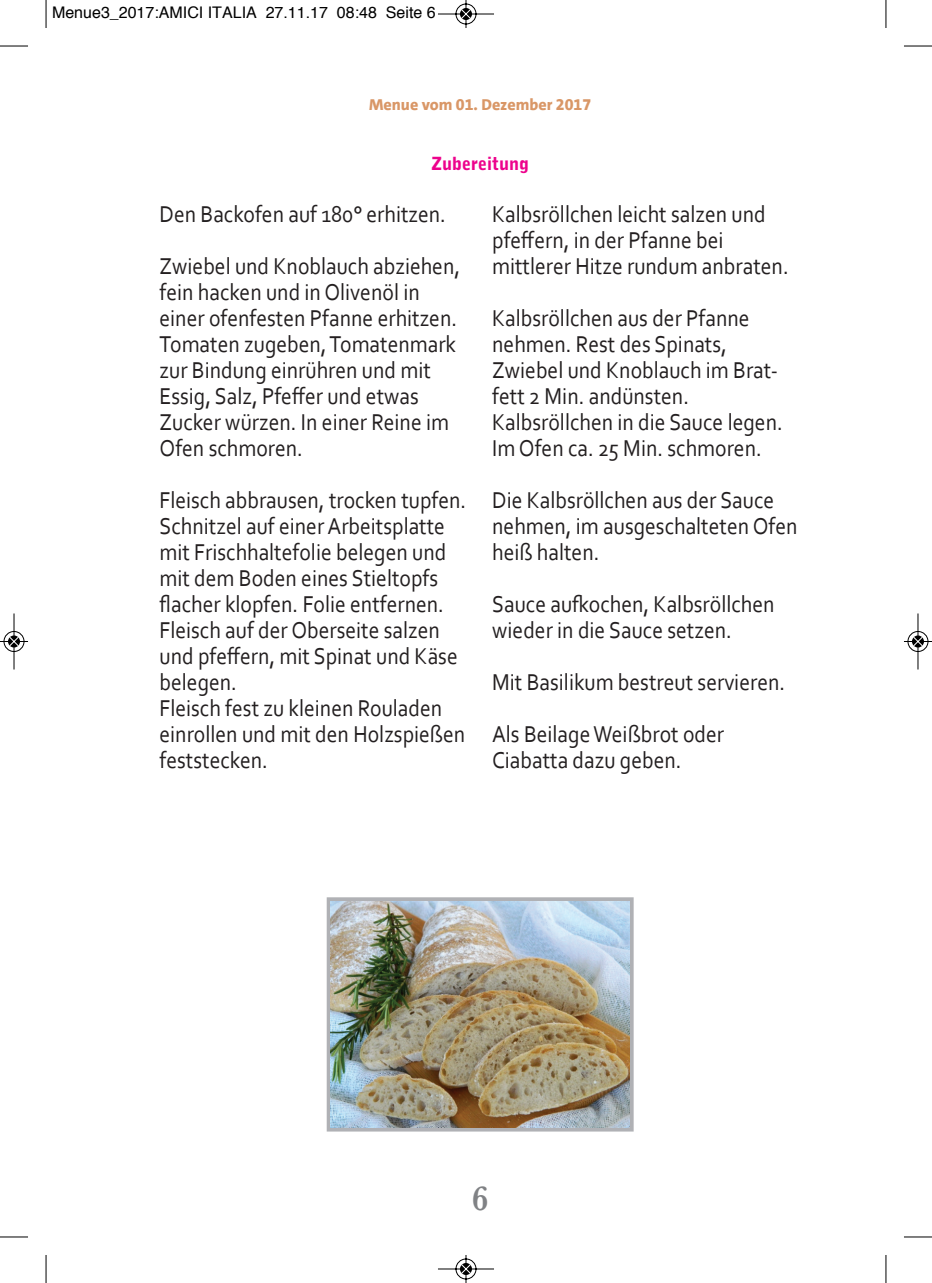
<style>
.page{position:relative;width:932px;height:1283px;background:#fff}
.page>*{position:absolute;margin:0;border:0;box-sizing:border-box;transform-origin:0 0}
.t1{font:600 36px "Baskerville";color:#808285;scale:.9 1}
.t2{font:24px/26px "Corbel";color:#231f20;scale:.9 1}
.t3{font:900 18px "Bell Gothic Std";color:#ed028c}
.t4{font:16px "Helvetica";color:#000}
.t5{font:800 16px "SPD The Sans";color:#d99767}
</style>
<div class="page">
<svg style="left:326px;top:897px;width:307px;height:234px;background:#b3b4b7"></svg>
<img style="left:330px;top:901px;width:299px;height:226px">
<svg style="left:46px;top:0;width:1px;height:28px"></svg>
<svg style="left:0;top:46px;width:28px;height:1px"></svg>
<svg style="left:885px;top:0;width:1px;height:28px"></svg>
<svg style="left:904px;top:46px;width:27px;height:1px"></svg>
<svg style="left:46px;top:1255px;width:1px;height:28px"></svg>
<svg style="left:0;top:1236px;width:28px;height:1px"></svg>
<svg style="left:885px;top:1255px;width:1px;height:28px"></svg>
<svg style="left:904px;top:1236px;width:27px;height:1px"></svg>
<svg style="left:438px;top:0;width:56px;height:28px"></svg>
<svg style="left:438px;top:1255px;width:56px;height:28px"></svg>
<svg style="left:0;top:613px;width:28px;height:57px"></svg>
<svg style="left:904px;top:613px;width:27px;height:57px"></svg>
<p class="t4" style="left:52px;top:6px;width:385px">Menue3_2017:AMICI ITALIA 27.11.17 08:48 Seite 6</p>
<p class="t5" style="left:369px;top:94px;width:223px">Menue vom 01. Dezember 2017</p>
<p class="t3" style="left:431px;top:157px;width:100px">Zubereitung</p>
<p class="t2" style="left:159px;top:188px;width:335px;line-height:52px">Den Backofen auf 180° erhitzen.<br>Zwiebel und Knoblauch abziehen,</p>
<p class="t2" style="left:159px;top:279px;width:332px">fein hacken und in Olivenöl in einer ofenfesten Pfanne erhitzen.<br>Tomaten zugeben,Tomatenmark zur Bindung einrühren und mit<br>Essig, Salz, Pfeffer und etwas<br>Zucker würzen. In einer Reine im<br>Ofen schmoren.</p>
<p class="t2" style="left:159px;top:487px;width:342px">Fleisch abbrausen, trocken tupfen.<br>Schnitzel auf einer Arbeitsplatte mit Frischhaltefolie belegen und mit dem Boden eines Stieltopfs flacher klopfen. Folie entfernen.<br>Fleisch auf der Oberseite salzen und pfeffern, mit Spinat und Käse belegen.<br>Fleisch fest zu kleinen Rouladen einrollen und mit den Holzspießen feststecken.</p>
<p class="t2" style="left:492px;top:201px;width:331px">Kalbsröllchen leicht salzen und pfeffern, in der Pfanne bei mittlerer Hitze rundum anbraten.</p>
<p class="t2" style="left:492px;top:305px;width:324px">Kalbsröllchen aus der Pfanne nehmen. Rest des Spinats,<br>Zwiebel und Knoblauch im Brat&shy;fett 2 Min. andünsten.<br>Kalbsröllchen in die Sauce legen.<br>Im Ofen ca. 25 Min. schmoren.</p>
<p class="t2" style="left:492px;top:487px;width:340px">Die Kalbsröllchen aus der Sauce nehmen, im ausgeschalteten Ofen heiß halten.</p>
<p class="t2" style="left:492px;top:591px;width:315px">Sauce aufkochen, Kalbsröllchen wieder in die Sauce setzen.</p>
<p class="t2" style="left:492px;top:656px;width:327px;line-height:52px">Mit Basilikum bestreut servieren.<br>Als BeilageWeißbrot oder</p>
<p class="t2" style="left:492px;top:747px;width:212px">Ciabatta dazu geben.</p>
<h1 class="t1" style="left:472px;top:1178px;width:20px">6</h1>
</div>
